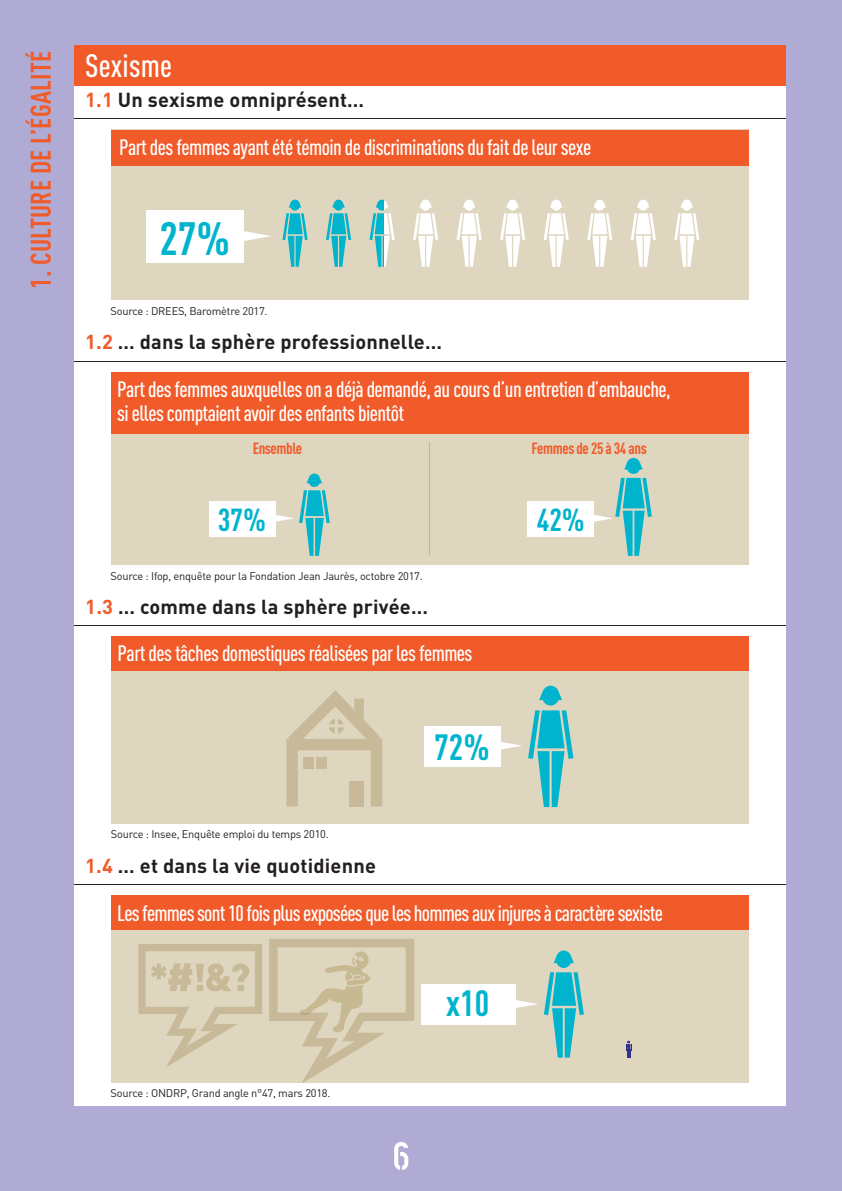
<style>
.page{position:relative;width:842px;height:1191px;background:#b0abd5}
.page>*{position:absolute;margin:0;border:0;box-sizing:border-box;transform-origin:0 0}
.t1{font:700 46px "DIN Cond";color:#00b4cd}
.t2{font:700 36px "DIN Cond";color:#00b4cd}
.t3{font:500 32px "DIN Cond";letter-spacing:.01em;color:#fff}
.t4{font:700 31.4px "DIN Cond";color:#00b4cd}
.t5{font:700 28px "DIN Cond";letter-spacing:.01em;color:#f15a29}
.t6{font:500 22px/24px "DIN Cond";letter-spacing:-.025em;color:#fff}
.t7{font:700 20px "DIN";letter-spacing:.01em;color:#231f20}
.t8{font:700 16px "DIN Cond";letter-spacing:-.025em;color:#f15a29}
.t9{font:11px "DIN";letter-spacing:-.02em;color:#231f20}
.s1{color:#f15a29}
</style>
<div class="page">
<div style="left:74px;top:45px;width:711px;height:1061px;background:#fff"></div>
<div style="left:74px;top:45px;width:711px;height:40px;background:#f15a29"></div>
<hr style="left:74px;top:119px;width:711px;height:1px;background:#231f20">
<div style="left:111px;top:130px;width:637px;height:170px;background:#dfd6c0"></div>
<svg style="left:244px;top:231px;width:27px;height:10px"></svg>
<div style="left:146px;top:211px;width:98px;height:52px;background:#fff"></div>
<div style="left:290px;top:201px;width:10px;height:10px;background:#00b4cd;border-radius:50%"></div>
<svg style="left:282px;top:203px;width:26px;height:64px"></svg>
<div style="left:334px;top:200px;width:9px;height:9px;background:#00b4cd;border-radius:50%"></div>
<svg style="left:326px;top:203px;width:25px;height:64px"></svg>
<div style="left:421px;top:200px;width:9px;height:9px;background:#fff;border-radius:50%"></div>
<svg style="left:413px;top:203px;width:25px;height:64px"></svg>
<div style="left:464px;top:201px;width:10px;height:10px;background:#fff;border-radius:50%"></div>
<svg style="left:457px;top:203px;width:25px;height:64px"></svg>
<div style="left:508px;top:200px;width:9px;height:9px;background:#fff;border-radius:50%"></div>
<svg style="left:500px;top:203px;width:25px;height:64px"></svg>
<div style="left:552px;top:200px;width:9px;height:9px;background:#fff;border-radius:50%"></div>
<svg style="left:544px;top:203px;width:25px;height:64px"></svg>
<div style="left:595px;top:200px;width:9px;height:9px;background:#fff;border-radius:50%"></div>
<svg style="left:587px;top:203px;width:25px;height:64px"></svg>
<div style="left:639px;top:200px;width:9px;height:9px;background:#fff;border-radius:50%"></div>
<svg style="left:631px;top:203px;width:25px;height:64px"></svg>
<div style="left:682px;top:200px;width:9px;height:9px;background:#fff;border-radius:50%"></div>
<svg style="left:674px;top:203px;width:25px;height:64px"></svg>
<div style="left:111px;top:130px;width:637px;height:35px;background:#f15a29"></div>
<svg style="left:370px;top:200px;width:25px;height:67px"></svg>
<hr style="left:74px;top:884px;width:711px;height:1px;background:#231f20">
<div style="left:111px;top:895px;width:637px;height:187px;background:#dfd6c0"></div>
<svg style="left:516px;top:1000px;width:22px;height:8px"></svg>
<div style="left:421px;top:983px;width:95px;height:41px;background:#fff"></div>
<svg style="left:556px;top:950px;width:15px;height:15px"></svg>
<div style="left:556px;top:953px;width:15px;height:15px;background:#00b4cd;border-radius:50%"></div>
<svg style="left:544px;top:972px;width:40px;height:85px"></svg>
<svg style="left:554px;top:955px;width:4px;height:8px"></svg>
<svg style="left:569px;top:955px;width:5px;height:8px"></svg>
<div style="left:111px;top:895px;width:637px;height:35px;background:#f15a29"></div>
<svg style="left:138px;top:944px;width:124px;height:123px"></svg>
<svg style="left:626px;top:1040px;width:6px;height:17px"></svg>
<svg style="left:269px;top:939px;width:145px;height:143px"></svg>
<hr style="left:74px;top:361px;width:711px;height:1px;background:#231f20">
<div style="left:111px;top:434px;width:637px;height:130px;background:#dfd6c0"></div>
<div style="left:209px;top:501px;width:66px;height:36px;background:#fff"></div>
<svg style="left:309px;top:473px;width:11px;height:12px"></svg>
<div style="left:309px;top:476px;width:11px;height:11px;background:#00b4cd;border-radius:50%"></div>
<svg style="left:275px;top:490px;width:55px;height:66px"></svg>
<svg style="left:307px;top:477px;width:4px;height:6px"></svg>
<div style="left:528px;top:501px;width:66px;height:36px;background:#fff"></div>
<svg style="left:627px;top:458px;width:13px;height:13px"></svg>
<div style="left:627px;top:460px;width:13px;height:14px;background:#00b4cd;border-radius:50%"></div>
<svg style="left:594px;top:478px;width:58px;height:78px"></svg>
<svg style="left:624px;top:462px;width:5px;height:7px"></svg>
<svg style="left:638px;top:462px;width:5px;height:7px"></svg>
<div style="left:111px;top:372px;width:637px;height:62px;background:#f15a29"></div>
<hr style="left:429px;top:442px;width:1px;height:114px;background:#c6b78f">
<hr style="left:74px;top:625px;width:711px;height:1px;background:#231f20">
<div style="left:111px;top:636px;width:637px;height:187px;background:#dfd6c0"></div>
<svg style="left:500px;top:739px;width:22px;height:13px"></svg>
<div style="left:424px;top:726px;width:76px;height:41px;background:#fff"></div>
<svg style="left:542px;top:685px;width:17px;height:17px"></svg>
<div style="left:542px;top:689px;width:17px;height:16px;background:#00b4cd;border-radius:50%"></div>
<svg style="left:528px;top:710px;width:45px;height:97px"></svg>
<svg style="left:539px;top:691px;width:5px;height:9px"></svg>
<svg style="left:557px;top:691px;width:5px;height:9px"></svg>
<svg style="left:286px;top:690px;width:96px;height:116px"></svg>
<div style="left:111px;top:636px;width:637px;height:35px;background:#f15a29"></div>
<svg style="left:394px;top:1142px;width:14px;height:28px"></svg>
<p class="t5" style="left:31px;top:289px;width:239px;rotate:-90deg">1. CULTURE DE L’ÉGALITÉ</p>
<h3 class="t3" style="left:85px;top:54px;width:89px">Sexisme</h3>
<p class="t7" style="left:85px;top:93px;width:281px"><span class="s1">1.1</span> Un sexisme omniprésent…</p>
<p class="t6" style="left:119px;top:138px;width:474px">Part des femmes ayant été témoin de discriminations du fait de leur sexe</p>
<h1 class="t1" style="left:160px;top:222px;width:72px">27%</h1>
<p class="t9" style="left:111px;top:307px;width:159px">Source : DREES, Baromètre 2017.</p>
<p class="t7" style="left:85px;top:335px;width:358px"><span class="s1">1.2</span> … dans la sphère professionnelle…</p>
<p class="t6" style="left:117px;top:379px;width:555px">Part des femmes auxquelles on a déjà demandé, au cours d’un entretien d’embauche, si elles comptaient avoir des enfants bientôt</p>
<p class="t8" style="left:253px;top:442px;width:51px">Ensemble</p>
<p class="t8" style="left:531px;top:442px;width:117px">Femmes de 25 à 34 ans</p>
<h3 class="t4" style="left:218px;top:508px;width:50px">37%</h3>
<h3 class="t4" style="left:537px;top:508px;width:50px">42%</h3>
<p class="t9" style="left:111px;top:571px;width:314px">Source : Ifop, enquête pour la Fondation Jean Jaurès, octobre 2017.</p>
<p class="t7" style="left:85px;top:600px;width:344px"><span class="s1">1.3</span> … comme dans la sphère privée…</p>
<p class="t6" style="left:118px;top:644px;width:356px">Part des tâches domestiques réalisées par les femmes</p>
<p class="t9" style="left:111px;top:830px;width:219px">Source : Insee, Enquête emploi du temps 2010.</p>
<p class="t7" style="left:85px;top:858px;width:292px"><span class="s1">1.4</span> … et dans la vie quotidienne</p>
<h2 class="t2" style="left:434px;top:734px;width:57px">72%</h2>
<p class="t6" style="left:117px;top:903px;width:547px">Les femmes sont 10 fois plus exposées que les hommes aux injures à caractère sexiste</p>
<p class="t9" style="left:111px;top:1089px;width:221px">Source : ONDRP, Grand angle n°47, mars 2018.</p>
<h2 class="t2" style="left:446px;top:990px;width:44px">x10</h2>
</div>
